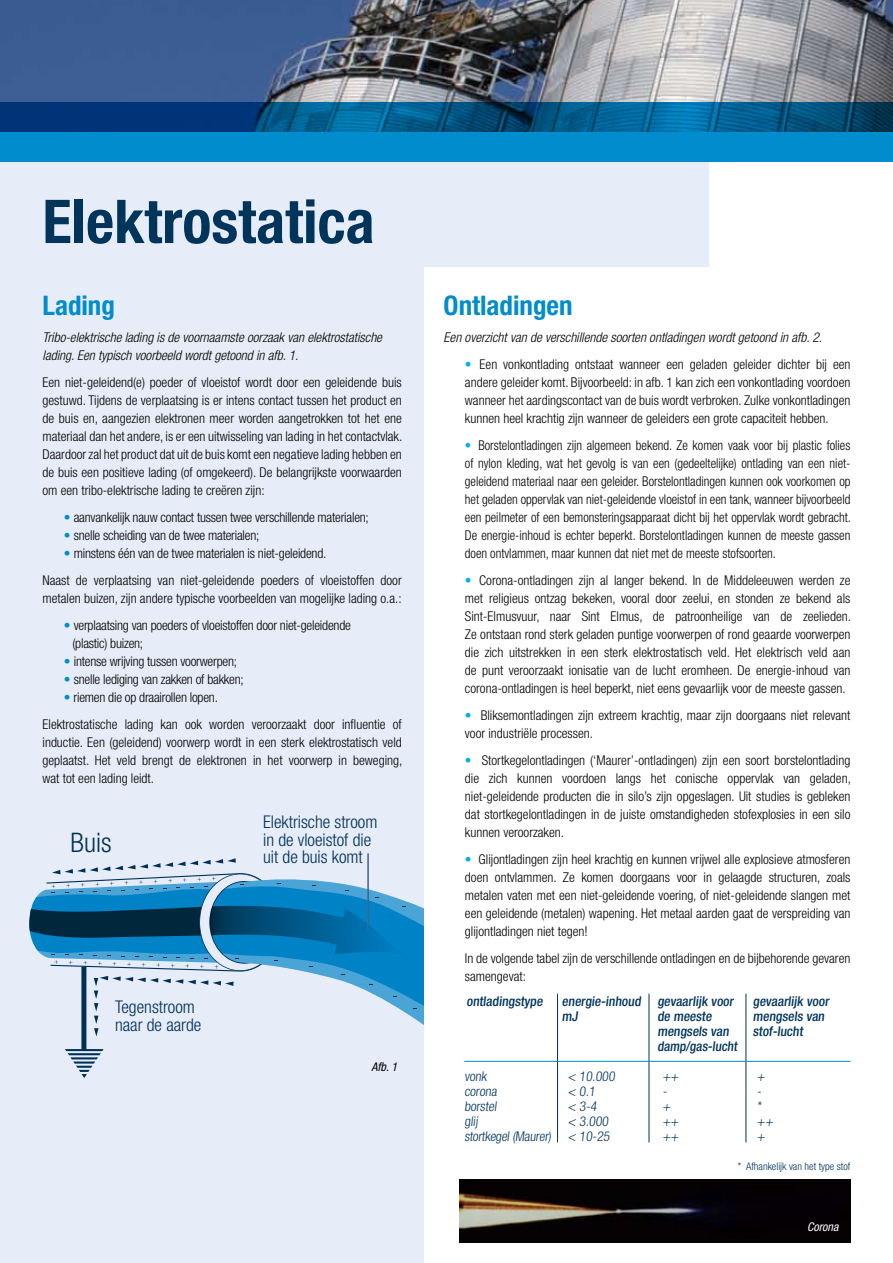
<style>
.page{position:relative;width:893px;height:1263px;background:#fff}
.page>*{position:absolute;margin:0;border:0;box-sizing:border-box;transform-origin:0 0}
.t1{font:700 condensed 60.45px "Helvetica Neue LT Std";color:#00345b}
.t2{font:700 condensed 27px "Helvetica Neue LT Std";color:#008ccd}
.t3{font:300 condensed 27px "Helvetica Neue LT Std";color:#00345b}
.t4{font:300 condensed 17.55px/17.5px "Helvetica Neue LT Std";color:#00345b}
.t5{font:300 condensed 13.5px/18px "Helvetica Neue LT Std";color:#000;text-align:justify}
.t6{font:300 condensed 13.5px/18px "Helvetica Neue LT Std";color:#000;text-align:justify;scale:.95 1}
.t7{font:italic 300 condensed 13.5px/18px "Helvetica Neue LT Std";color:#000}
.t8{font:500 condensed 13.5px/15px "Helvetica Neue LT Std";color:#00345b}
.t9{font:300 condensed 13.5px "Helvetica Neue LT Std";color:#00345b}
.t10{font:italic condensed 12px "Helvetica Neue LT Std";color:#fff}
.t11{font:italic condensed 12px "Helvetica Neue LT Std";color:#000}
.t12{font:300 condensed 10.5px "Helvetica Neue LT Std";color:#00345b}
.s1{color:#008ccd}
.s2{color:#00aeef}
</style>
<div class="page">
<div style="left:0;top:162px;width:709px;height:1101px;background:#e6edf8"></div>
<img style="left:0;top:0;width:893px;height:102px">
<svg style="left:0;top:102px;width:893px;height:60px;background:#006da7"></svg>
<div style="left:424px;top:268px;width:426px;height:995px;background:#fff"></div>
<div style="left:24px;top:809px;width:400px;height:269px;background:#e6edf8"></div>
<svg style="left:29px;top:858px;width:395px;height:179px"></svg>
<svg style="left:78px;top:972px;width:12px;height:11px"></svg>
<div style="left:81px;top:967px;width:5px;height:83px;background:#00345b"></div>
<svg style="left:65px;top:1049px;width:39px;height:29px"></svg>
<hr style="left:367px;top:853px;width:2px;height:76px;background:#00345b">
<hr style="left:557px;top:994px;width:1px;height:148px;background:#00345b">
<hr style="left:649px;top:994px;width:1px;height:148px;background:#00345b">
<hr style="left:746px;top:994px;width:1px;height:148px;background:#00345b">
<hr style="left:464px;top:1061px;width:386px;height:1px;background:#008ccd">
<img style="left:459px;top:1179px;width:391px;height:63px">
<h1 class="t1" style="left:43px;top:185px;width:334px">Elektrostatica</h1>
<h2 class="t2" style="left:43px;top:289px;width:74px">Lading</h2>
<p class="t7" style="left:43px;top:329px;width:341px">Tribo-elektrische lading is de voornaamste oorzaak van elektrostatische lading. Een typisch voorbeeld wordt getoond in afb. 1.</p>
<p class="t5" style="left:43px;top:373px;width:361px">Een niet-geleidend(e) poeder of vloeistof wordt door een geleidende buis gestuwd. Tijdens de verplaatsing is er intens contact tussen het product en de buis en, aangezien elektronen meer worden aangetrokken tot het ene materiaal dan het andere, is er een uitwisseling van lading in het contactvlak.<br>Daardoor zal het product dat uit de buis komt een negatieve lading hebben en de buis een positieve lading (of omgekeerd). De belangrijkste voorwaarden om een tribo-elektrische lading te creëren zijn:</p>
<p class="t5" style="left:64px;top:508px;width:307px"><span class="s1">•</span> aanvankelijk nauw contact tussen twee verschillende materialen;</p>
<p class="t5" style="left:64px;top:526px;width:197px"><span class="s1">•</span> snelle scheiding van de twee materialen;</p>
<p class="t5" style="left:43px;top:540px;width:361px;line-height:27px;text-indent:21px"><span class="s1">•</span> minstens één van de twee materialen is niet-geleidend.<br>Naast de verplaatsing van niet-geleidende poeders of vloeistoffen door</p>
<p class="t5" style="left:43px;top:589px;width:361px">metalen buizen, zijn andere typische voorbeelden van mogelijke lading o.a.:</p>
<p class="t5" style="left:73px;top:616px;width:280px;text-indent:-9px"><span class="s1">•</span> verplaatsing van poeders of vloeistoffen door niet-geleidende (plastic) buizen;</p>
<p class="t5" style="left:64px;top:652px;width:175px"><span class="s1">•</span> intense wrijving tussen voorwerpen;</p>
<p class="t5" style="left:64px;top:670px;width:182px"><span class="s1">•</span> snelle lediging van zakken of bakken;</p>
<p class="t5" style="left:43px;top:684px;width:361px;line-height:27px;text-indent:21px"><span class="s1">•</span> riemen die op draairollen lopen.<br>Elektrostatische lading kan ook worden veroorzaakt door influentie of</p>
<p class="t5" style="left:43px;top:733px;width:361px">inductie. Een (geleidend) voorwerp wordt in een sterk elektrostatisch veld geplaatst. Het veld brengt de elektronen in het voorwerp in beweging, wat tot een lading leidt.</p>
<h2 class="t3" style="left:71px;top:827px;width:42px">Buis</h2>
<p class="t4" style="left:115px;top:998px;width:88px">Tegenstroom naar de aarde</p>
<p class="t4" style="left:263px;top:813px;width:116px">Elektrische stroom in de vloeistof die uit de buis komt</p>
<p class="t11" style="left:371px;top:1060px;width:27px">Afb. 1</p>
<h2 class="t2" style="left:444px;top:289px;width:130px">Ontladingen</h2>
<p class="t7" style="left:444px;top:329px;width:380px">Een overzicht van de verschillende soorten ontladingen wordt getoond in afb. 2.</p>
<p class="t5" style="left:465px;top:355px;width:387px"><span class="s2">•</span> Een vonkontlading ontstaat wanneer een geladen geleider dichter bij een andere geleider komt. Bijvoorbeeld: in afb. 1 kan zich een vonkontlading voordoen wanneer het aardingscontact van de buis wordt verbroken. Zulke vonkontladingen kunnen heel krachtig zijn wanneer de geleiders een grote capaciteit hebben.</p>
<p class="t6" style="left:465px;top:436px;width:408px"><span class="s2">•</span> Borstelontladingen zijn algemeen bekend. Ze komen vaak voor bij plastic folies of nylon kleding, wat het gevolg is van een (gedeeltelijke) ontlading van een niet&shy;geleidend materiaal naar een geleider. Borstelontladingen kunnen ook voorkomen op het geladen oppervlak van niet-geleidende vloeistof in een tank, wanneer bijvoorbeeld een peilmeter of een bemonsteringsapparaat dicht bij het oppervlak wordt gebracht.<br>De energie-inhoud is echter beperkt. Borstelontladingen kunnen de meeste gassen doen ontvlammen, maar kunnen dat niet met de meeste stofsoorten.</p>
<p class="t5" style="left:465px;top:571px;width:388px"><span class="s2">•</span> Corona-ontladingen zijn al langer bekend. In de Middeleeuwen werden ze met religieus ontzag bekeken, vooral door zeelui, en stonden ze bekend als Sint-Elmusvuur, naar Sint Elmus, de patroonheilige van de zeelieden.<br>Ze ontstaan rond sterk geladen puntige voorwerpen of rond geaarde voorwerpen die zich uitstrekken in een sterk elektrostatisch veld. Het elektrisch veld aan de punt veroorzaakt ionisatie van de lucht eromheen. De energie-inhoud van corona-ontladingen is heel beperkt, niet eens gevaarlijk voor de meeste gassen.</p>
<p class="t5" style="left:465px;top:706px;width:387px"><span class="s2">•</span> Bliksemontladingen zijn extreem krachtig, maar zijn doorgaans niet relevant voor industriële processen.</p>
<p class="t5" style="left:465px;top:751px;width:387px"><span class="s2">•</span> Stortkegelontladingen (‘Maurer’-ontladingen) zijn een soort borstelontlading die zich kunnen voordoen langs het conische oppervlak van geladen, niet-geleidende producten die in silo’s zijn opgeslagen. Uit studies is gebleken dat stortkegelontladingen in de juiste omstandigheden stofexplosies in een silo kunnen veroorzaken.</p>
<p class="t5" style="left:465px;top:850px;width:387px"><span class="s2">•</span> Glijontladingen zijn heel krachtig en kunnen vrijwel alle explosieve atmosferen doen ontvlammen. Ze komen doorgaans voor in gelaagde structuren, zoals metalen vaten met een niet-geleidende voering, of niet-geleidende slangen met een geleidende (metalen) wapening. Het metaal aarden gaat de verspreiding van glijontladingen niet tegen!</p>
<p class="t5" style="left:465px;top:949px;width:387px">In de volgende tabel zijn de verschillende ontladingen en de bijbehorende gevaren samengevat:</p>
<p class="t8" style="left:466px;top:993px;width:80px">ontladingstype</p>
<p class="t8" style="left:562px;top:993px;width:82px">energie-inhoud mJ</p>
<p class="t8" style="left:657px;top:993px;width:83px">gevaarlijk voor de meeste mengsels van damp/gas-lucht</p>
<p class="t8" style="left:753px;top:993px;width:80px">gevaarlijk voor mengsels van stof-lucht</p>
<p class="t9" style="left:464px;top:1068px;width:26px">vonk</p>
<p class="t9" style="left:568px;top:1068px;width:50px">&lt; 10.000</p>
<p class="t9" style="left:662px;top:1068px;width:20px">++</p>
<p class="t9" style="left:757px;top:1068px;width:11px">+</p>
<p class="t9" style="left:464px;top:1083px;width:36px">corona</p>
<p class="t9" style="left:568px;top:1083px;width:31px">&lt; 0.1</p>
<p class="t9" style="left:662px;top:1083px;width:8px">-</p>
<p class="t9" style="left:757px;top:1083px;width:8px">-</p>
<p class="t9" style="left:464px;top:1098px;width:36px">borstel</p>
<p class="t9" style="left:568px;top:1098px;width:32px">&lt; 3-4</p>
<p class="t9" style="left:662px;top:1098px;width:11px">+</p>
<p class="t9" style="left:757px;top:1098px;width:8px">*</p>
<p class="t9" style="left:464px;top:1113px;width:15px">glij</p>
<p class="t9" style="left:568px;top:1113px;width:44px">&lt; 3.000</p>
<p class="t9" style="left:662px;top:1113px;width:20px">++</p>
<p class="t9" style="left:757px;top:1113px;width:20px">++</p>
<p class="t9" style="left:464px;top:1128px;width:149px">stortkegel (Maurer) &lt; 10-25</p>
<p class="t9" style="left:662px;top:1128px;width:20px">++</p>
<p class="t9" style="left:757px;top:1128px;width:11px">+</p>
<p class="t12" style="left:738px;top:1160px;width:114px">* Afhankelijk van het type stof</p>
<p class="t10" style="left:807px;top:1220px;width:33px">Corona</p>
</div>
